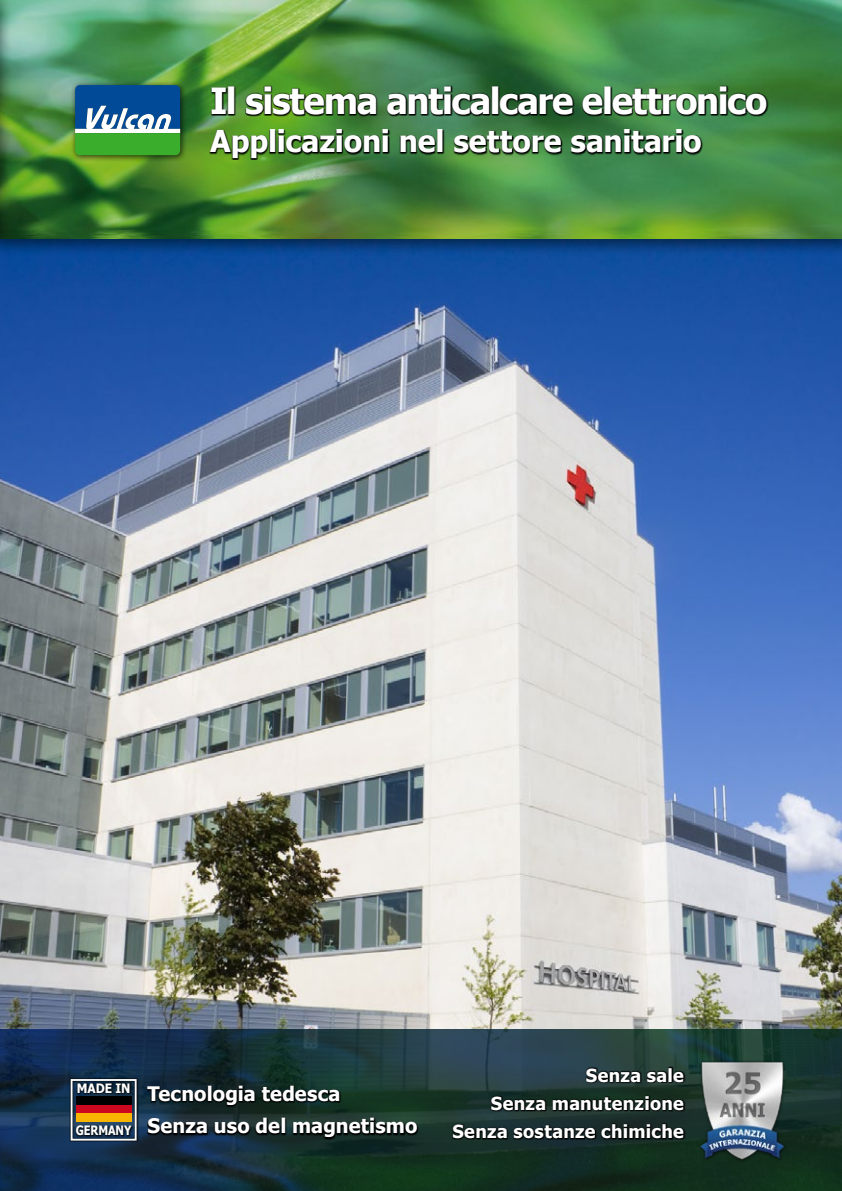
<style>
.page{position:relative;width:842px;height:1191px;background:#fff}
.page>*{position:absolute;margin:0;border:0;box-sizing:border-box;transform-origin:0 0}
.t1{font:700 36px "Tahoma";letter-spacing:-.035em;color:#fff}
.t2{font:700 30px "Tahoma";letter-spacing:-.005em;color:#fff}
.t3{font:700 20px/32px "Tahoma";letter-spacing:.005em;color:#fff}
.t4{font:700 18px/28px "Tahoma";letter-spacing:.015em;color:#fff;text-align:right}
.t5{font:700 13px "Tahoma";letter-spacing:-.01em;color:#fff;scale:.85 1}
.t6{font:700 13px "Tahoma";letter-spacing:-.01em;color:#fff;scale:.93 1}
</style>
<div class="page">
<img style="left:0;top:256px;width:842px;height:773px">
<div style="left:0;top:0;width:842px;height:256px;background:#000;opacity:.5"></div>
<img style="left:12px;top:0;width:830px;height:238px">
<svg style="left:209px;top:86px;width:559px;height:74px;background:#2a5428"></svg>
<div style="left:70px;top:80px;width:117px;height:82px;background:#000;opacity:.75"></div>
<svg style="left:75px;top:85px;width:105px;height:70px;background:#3e8786"></svg>
<div style="left:0;top:0;width:12px;height:254px;background:#000;opacity:.5"></div>
<img style="left:0;top:0;width:1px;height:235px">
<svg style="left:0;top:1029px;width:842px;height:162px;background:#173339"></svg>
<div style="left:70px;top:1077px;width:69px;height:65px;background:#000;opacity:.75"></div>
<svg style="left:70px;top:1078px;width:68px;height:63px;background:#354453"></svg>
<div style="left:76px;top:1104px;width:55px;height:9px;background:#cd071e"></div>
<div style="left:76px;top:1096px;width:55px;height:8px;background:#000"></div>
<div style="left:76px;top:1113px;width:55px;height:9px;background:#f9b400"></div>
<img style="left:683px;top:1054px;width:115px;height:116px">
<svg style="left:451px;top:1066px;width:235px;height:73px;background:#172826"></svg>
<svg style="left:147px;top:1085px;width:272px;height:54px;background:#10211f"></svg>
<h1 class="t1" style="left:210px;top:76px;width:559px">Il sistema anticalcare elettronico</h1>
<h2 class="t2" style="left:210px;top:120px;width:493px">Applicazioni nel settore sanitario</h2>
<p class="t6" style="left:77px;top:1079px;width:59px">MADE IN</p>
<p class="t5" style="left:76px;top:1121px;width:67px">GERMANY</p>
<p class="t3" style="left:148px;top:1079px;width:271px">Tecnologia tedesca<br>Senza uso del magnetismo</p>
<p class="t4" style="left:452px;top:1062px;width:233px">Senza sale<br>Senza manutenzione<br>Senza sostanze chimiche</p>
</div>
